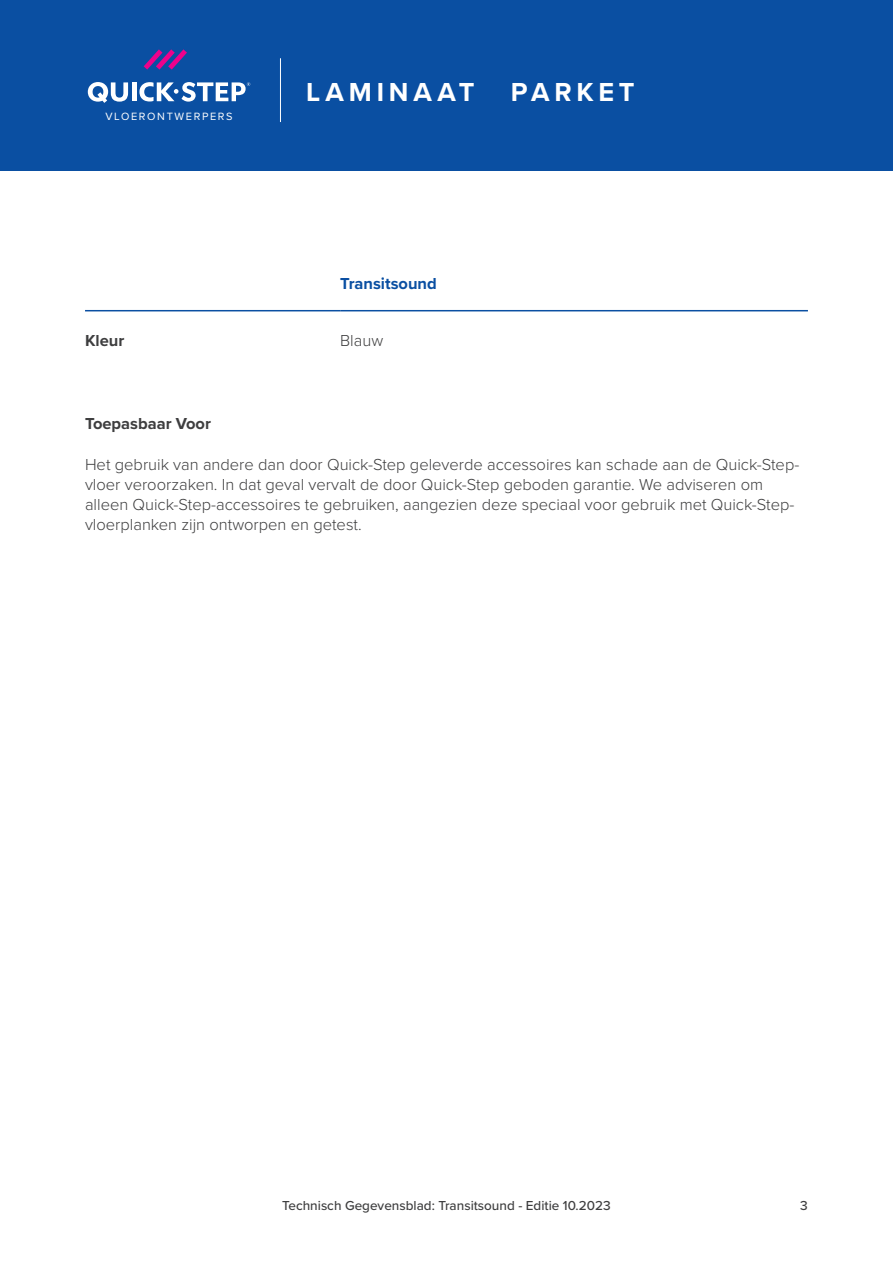
<style>
.page{position:relative;width:893px;height:1263px;background:#fff}
.page>*{position:absolute;margin:0;border:0;box-sizing:border-box;transform-origin:0 0}
.Range{font:700 27px "Proxima Nova";letter-spacing:.175em;color:#fff}
.BodyText{font:300 16.5px/19.8px "Proxima Nova";color:#3e3e3f}
.ApplicableFor{font:700 16.5px "Proxima Nova";color:#3e3e3f}
.Row-Header{font:700 16.5px "Proxima Nova";color:#0a4fa2}
.Column-First{font:700 16.5px "Proxima Nova";color:#3e3e3f}
.t1{font:500 13.5px "Proxima Nova";color:#3e3e3f}
.FloorDesigners{font:10.95px "Proxima Nova";letter-spacing:.15em;color:#fff}
</style>
<div class="page">
<div style="left:0;top:0;width:893px;height:170px;background:#0a4fa2"></div>
<hr style="left:280px;top:58px;width:1px;height:64px;background:#fff">
<svg style="left:144px;top:49px;width:43px;height:21px"></svg>
<svg style="left:88px;top:82px;width:40px;height:21px"></svg>
<hr style="left:132px;top:82px;width:4px;height:19px;background:#fff">
<svg style="left:139px;top:82px;width:111px;height:20px"></svg>
<hr style="left:340px;top:310px;width:468px;height:1px;background:#0a4fa2">
<hr style="left:85px;top:310px;width:255px;height:1px;background:#0a4fa2">
<p class="FloorDesigners" style="left:105px;top:108px;width:129px">VLOERONTWERPERS</p>
<p class="Range" style="left:306px;top:72px;width:170px">LAMINAAT</p>
<p class="Range" style="left:511px;top:72px;width:125px">PARKET</p>
<p class="Row-Header" style="left:340px;top:272px;width:98px">Transitsound</p>
<p class="Column-First" style="left:85px;top:328px;width:41px">Kleur</p>
<p class="BodyText" style="left:340px;top:329px;width:45px">Blauw</p>
<p class="ApplicableFor" style="left:85px;top:411px;width:127px">Toepasbaar Voor</p>
<p class="BodyText" style="left:85px;top:454px;width:716px">Het gebruik van andere dan door Quick-Step geleverde accessoires kan schade aan de Quick-Step&shy;vloer veroorzaken. In dat geval vervalt de door Quick-Step geboden garantie. We adviseren om alleen Quick-Step-accessoires te gebruiken, aangezien deze speciaal voor gebruik met Quick-Step&shy;vloerplanken zijn ontworpen en getest.</p>
<p class="t1" style="left:282px;top:1195px;width:330px">Technisch Gegevensblad: Transitsound - Editie 10.2023</p>
<p class="t1" style="left:800px;top:1195px;width:9px">3</p>
</div>
